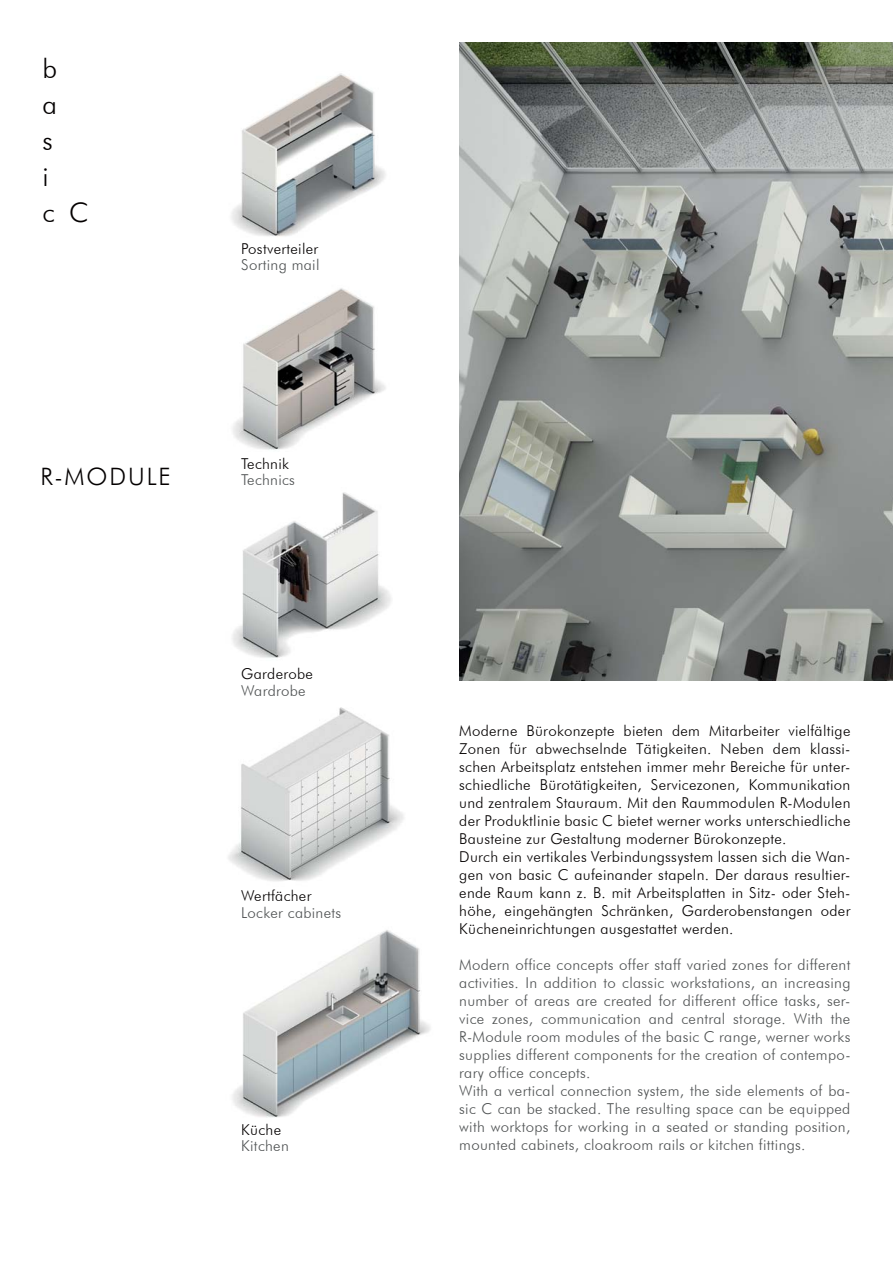
<style>
.page{position:relative;width:893px;height:1263px;background:#fff}
.page>*{position:absolute;margin:0;border:0;box-sizing:border-box;transform-origin:0 0}
.t1{font:300 27px/36px "Futura BT";color:#040000}
.t2{font:300 24px "Futura BT";letter-spacing:.08em;color:#040000}
.t3{font:300 15px/18px "Futura BT";letter-spacing:.02em;color:#040000}
.t4{font:300 15px/18px "Futura BT";letter-spacing:.02em;color:#4f5253}
</style>
<div class="page">
<img style="left:232px;top:492px;width:159px;height:166px">
<img style="left:228px;top:707px;width:176px;height:174px">
<img style="left:231px;top:73px;width:155px;height:164px">
<img style="left:233px;top:288px;width:153px;height:162px">
<img style="left:232px;top:930px;width:198px;height:188px">
<img style="left:459px;top:43px;width:434px;height:637px">
<h1 class="t1" style="left:43px;top:50px;width:47px">b<br>a<br>s<br>i<br>c C</h1>
<p class="t3" style="left:241px;top:239px;width:78px">Postverteiler</p>
<p class="t4" style="left:241px;top:256px;width:80px">Sorting mail</p>
<h2 class="t2" style="left:40px;top:462px;width:132px">R-MODULE</h2>
<p class="t3" style="left:241px;top:454px;width:49px">Technik</p>
<p class="t4" style="left:241px;top:471px;width:55px">Technics</p>
<p class="t3" style="left:241px;top:665px;width:73px">Garderobe</p>
<p class="t4" style="left:241px;top:681px;width:66px">Wardrobe</p>
<p class="t3" style="left:241px;top:887px;width:72px">Wertfächer</p>
<p class="t4" style="left:241px;top:903px;width:101px">Locker cabinets</p>
<p class="t3" style="left:241px;top:1120px;width:41px">Küche</p>
<p class="t4" style="left:241px;top:1137px;width:49px">Kitchen</p>
<p class="t3" style="left:459px;top:722px;width:393px">Moderne Bürokonzepte bieten dem Mitarbeiter vielfältige Zonen für abwechselnde Tätigkeiten. Neben dem klassi&shy;schen Arbeitsplatz entstehen immer mehr Bereiche für unter&shy;schiedliche Bürotätigkeiten, Servicezonen, Kommunikation und zentralem Stauraum. Mit den Raummodulen R-Modulen der Produktlinie basic C bietet werner works unterschiedliche Bausteine zur Gestaltung moderner Bürokonzepte.<br>Durch ein vertikales Verbindungssystem lassen sich die Wan&shy;gen von basic C aufeinander stapeln. Der daraus resultier&shy;ende Raum kann z. B. mit Arbeitsplatten in Sitz- oder Steh&shy;höhe, eingehängten Schränken, Garderobenstangen oder Kücheneinrichtungen ausgestattet werden.</p>
<p class="t4" style="left:459px;top:956px;width:393px">Modern office concepts offer staff varied zones for different activities. In addition to classic workstations, an increasing number of areas are created for different office tasks, ser&shy;vice zones, communication and central storage. With the R-Module room modules of the basic C range, werner works supplies different components for the creation of contempo&shy;rary office concepts.<br>With a vertical connection system, the side elements of ba&shy;sic C can be stacked. The resulting space can be equipped with worktops for working in a seated or standing position, mounted cabinets, cloakroom rails or kitchen fittings.</p>
</div>
